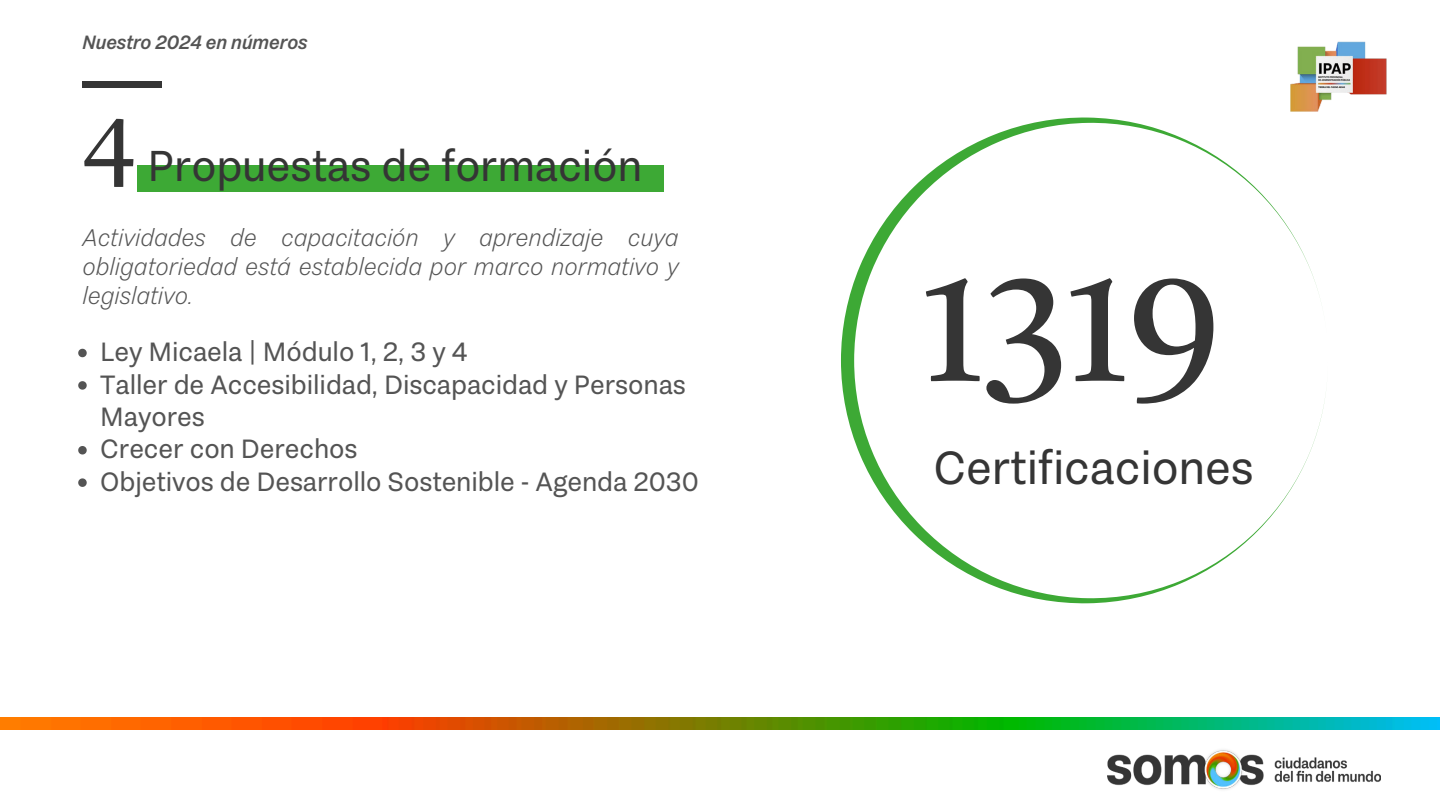
<style>
.page{position:relative;width:1440px;height:810px;background:#fff}
.page>*{position:absolute;margin:0;border:0;box-sizing:border-box;transform-origin:0 0}
.t1{font:162.7px "Tiro Bangla";color:#353535}
.t2{font:91.7px "Tiro Bangla";color:#353535}
.t3{font:48.3px "Passenger Sans";letter-spacing:-.005em;color:#353535}
.t4{font:44.9px "Passenger Sans";letter-spacing:-.005em;color:#353535}
.t5{font:27.5px/32.4px "Passenger Sans";letter-spacing:-.005em;color:#545454}
.t6{font:italic 300 25px/29.2px "Passenger Sans";letter-spacing:-.005em;color:#545454;text-align:justify}
.t7{font:italic 600 20px "Passenger Sans";letter-spacing:-.005em;color:#545454}
</style>
<div class="page">
<svg style="left:841px;top:117px;width:484px;height:487px"></svg>
<div style="left:138px;top:165px;width:526px;height:27px;background:#3da935"></div>
<svg style="left:78px;top:349px;width:9px;height:8px"></svg>
<svg style="left:78px;top:381px;width:9px;height:9px"></svg>
<svg style="left:78px;top:446px;width:9px;height:8px"></svg>
<svg style="left:78px;top:478px;width:9px;height:9px"></svg>
<div style="left:83px;top:81px;width:79px;height:7px;background:#353535"></div>
<img style="left:0;top:717px;width:1440px;height:12px">
<img style="left:1107px;top:750px;width:274px;height:40px">
<img style="left:1285px;top:41px;width:102px;height:77px">
<p class="t7" style="left:82px;top:31px;width:227px">Nuestro 2024 en números</p>
<h2 class="t2" style="left:82px;top:76px;width:55px">4</h2>
<h3 class="t4" style="left:148px;top:140px;width:496px">Propuestas de formación</h3>
<p class="t6" style="left:82px;top:223px;width:598px">Actividades de capacitación y aprendizaje cuya obligatoriedad está establecida por marco normativo y legislativo.</p>
<p class="t5" style="left:100px;top:336px;width:600px">Ley Micaela | Módulo 1, 2, 3 y 4<br>Taller de Accesibilidad, Discapacidad y Personas<br>Mayores<br>Crecer con Derechos<br>Objetivos de Desarrollo Sostenible - Agenda 2030</p>
<h1 class="t1" style="left:923px;top:204px;width:299px">1319</h1>
<h3 class="t3" style="left:934px;top:440px;width:322px">Certificaciones</h3>
</div>
